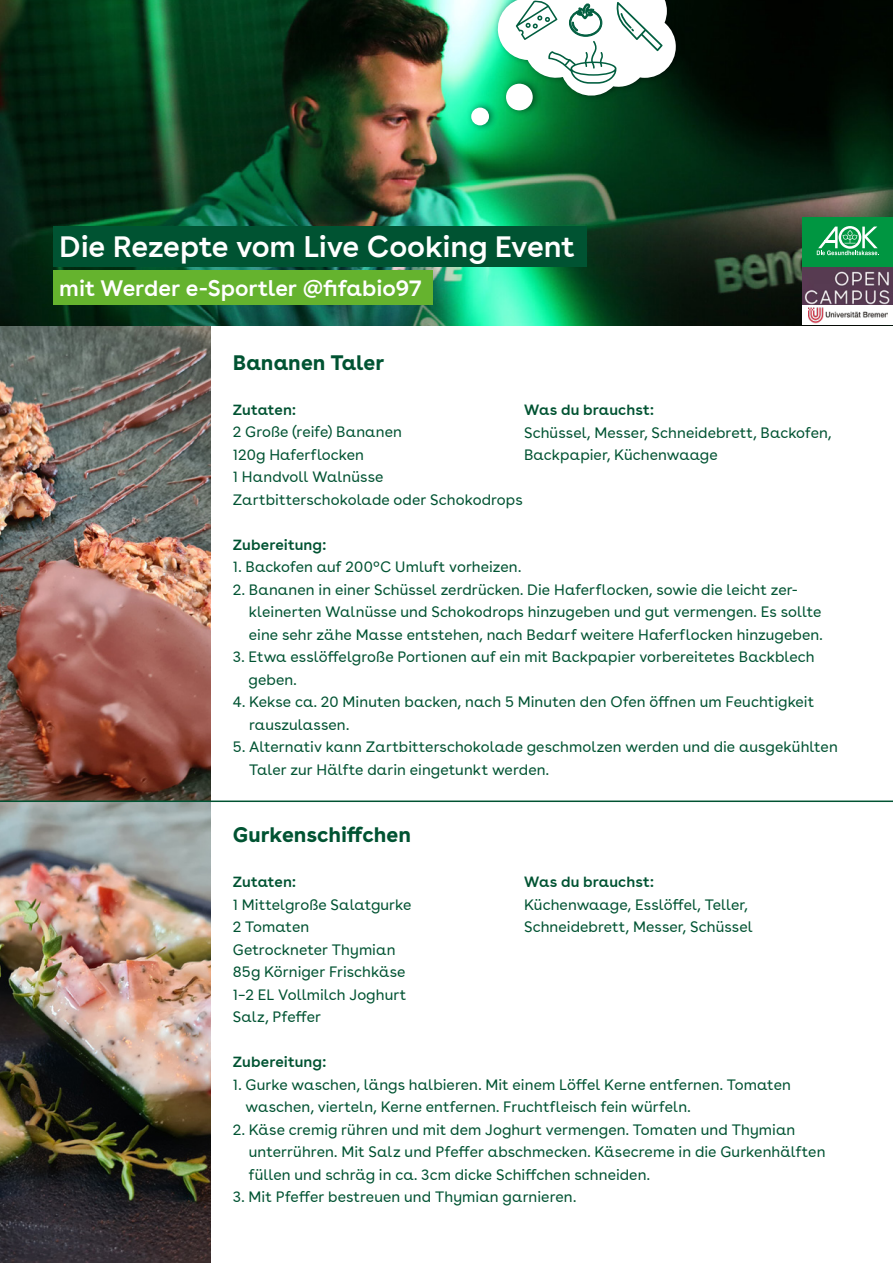
<style>
.page{position:relative;width:893px;height:1263px;background:#fff}
.page>*{position:absolute;margin:0;border:0;box-sizing:border-box;transform-origin:0 0}
.t1{font:600 30px "AOK Buenos Aires";letter-spacing:-.01em;color:#fff}
.t2{font:600 22.5px "AOK Buenos Aires";letter-spacing:-.005em;color:#fff}
.t3{font:700 21px "AOK Buenos Aires";color:#005332}
.t4{font:15px/22.5px "AOK Buenos Aires";letter-spacing:.005em;color:#005332}
.t5{font:600 15px "AOK Buenos Aires";letter-spacing:.005em;color:#005332}
</style>
<div class="page">
<img style="left:0;top:325px;width:210px;height:938px">
<img style="left:0;top:0;width:893px;height:325px">
<div style="left:53px;top:226px;width:534px;height:41px;background:#005332"></div>
<div style="left:53px;top:270px;width:380px;height:35px;background:#65b32e"></div>
<div style="left:467px;top:0;width:219px;height:131px;background:#000;opacity:.53"></div>
<div style="left:471px;top:108px;width:18px;height:17px;background:#fff;border-radius:50%"></div>
<div style="left:506px;top:84px;width:27px;height:26px;background:#fff;border-radius:50%"></div>
<svg style="left:496px;top:0;width:180px;height:100px"></svg>
<img style="left:802px;top:266px;width:91px;height:39px">
<div style="left:802px;top:305px;width:91px;height:20px;background:#fff"></div>
<img style="left:808px;top:307px;width:79px;height:17px">
<div style="left:802px;top:217px;width:91px;height:49px;background:#009641"></div>
<svg style="left:817px;top:226px;width:62px;height:29px"></svg>
<hr style="left:0;top:800px;width:893px;height:2px;background:#005332">
<h1 class="t1" style="left:59px;top:221px;width:517px">Die Rezepte vom Live Cooking Event</h1>
<h2 class="t2" style="left:59px;top:269px;width:364px">mit Werder e-Sportler @fifabio97</h2>
<h3 class="t3" style="left:233px;top:344px;width:153px">Bananen Taler</h3>
<p class="t5" style="left:233px;top:397px;width:65px">Zutaten:</p>
<p class="t4" style="left:233px;top:419px;width:291px">2 Große (reife) Bananen<br>120g Haferflocken<br>1 Handvoll Walnüsse<br>Zartbitterschokolade oder Schokodrops</p>
<p class="t5" style="left:233px;top:532px;width:95px">Zubereitung:</p>
<p class="t4" style="left:233px;top:554px;width:290px">1. Backofen auf 200°C Umluft vorheizen.</p>
<p class="t4" style="left:249px;top:577px;width:575px;text-indent:-16px">2. Bananen in einer Schüssel zerdrücken. Die Haferflocken, sowie die leicht zer&shy;kleinerten Walnüsse und Schokodrops hinzugeben und gut vermengen. Es sollte eine sehr zähe Masse entstehen, nach Bedarf weitere Haferflocken hinzugeben.</p>
<p class="t4" style="left:249px;top:644px;width:568px;text-indent:-16px">3. Etwa esslöffelgroße Portionen auf ein mit Backpapier vorbereitetes Backblech geben.</p>
<p class="t4" style="left:249px;top:689px;width:567px;text-indent:-16px">4. Kekse ca. 20 Minuten backen, nach 5 Minuten den Ofen öffnen um Feuchtigkeit rauszulassen.</p>
<p class="t4" style="left:249px;top:734px;width:590px;text-indent:-16px">5. Alternativ kann Zartbitterschokolade geschmolzen werden und die ausgekühlten<br>Taler zur Hälfte darin eingetunkt werden.</p>
<p class="t5" style="left:524px;top:397px;width:132px">Was du brauchst:</p>
<p class="t4" style="left:524px;top:420px;width:309px">Schüssel, Messer, Schneidebrett, Backofen,<br>Backpapier, Küchenwaage</p>
<h3 class="t3" style="left:233px;top:817px;width:180px">Gurkenschiffchen</h3>
<p class="t5" style="left:233px;top:869px;width:65px">Zutaten:</p>
<p class="t4" style="left:233px;top:892px;width:180px">1 Mittelgroße Salatgurke<br>2 Tomaten<br>Getrockneter Thymian<br>85g Körniger Frischkäse<br>1–2 EL Vollmilch Joghurt<br>Salz, Pfeffer</p>
<p class="t5" style="left:233px;top:1049px;width:95px">Zubereitung:</p>
<p class="t4" style="left:245px;top:1072px;width:547px;text-indent:-13px">1. Gurke waschen, längs halbieren. Mit einem Löffel Kerne entfernen. Tomaten waschen, vierteln, Kerne entfernen. Fruchtfleisch fein würfeln.</p>
<p class="t4" style="left:249px;top:1117px;width:578px;text-indent:-16px">2. Käse cremig rühren und mit dem Joghurt vermengen. Tomaten und Thymian unterrühren. Mit Salz und Pfeffer abschmecken. Käsecreme in die Gurkenhälften füllen und schräg in ca. 3cm dicke Schiffchen schneiden.</p>
<p class="t4" style="left:233px;top:1184px;width:345px">3. Mit Pfeffer bestreuen und Thymian garnieren.</p>
<p class="t5" style="left:524px;top:869px;width:132px">Was du brauchst:</p>
<p class="t4" style="left:524px;top:892px;width:230px">Küchenwaage, Esslöffel, Teller,<br>Schneidebrett, Messer, Schüssel</p>
</div>
